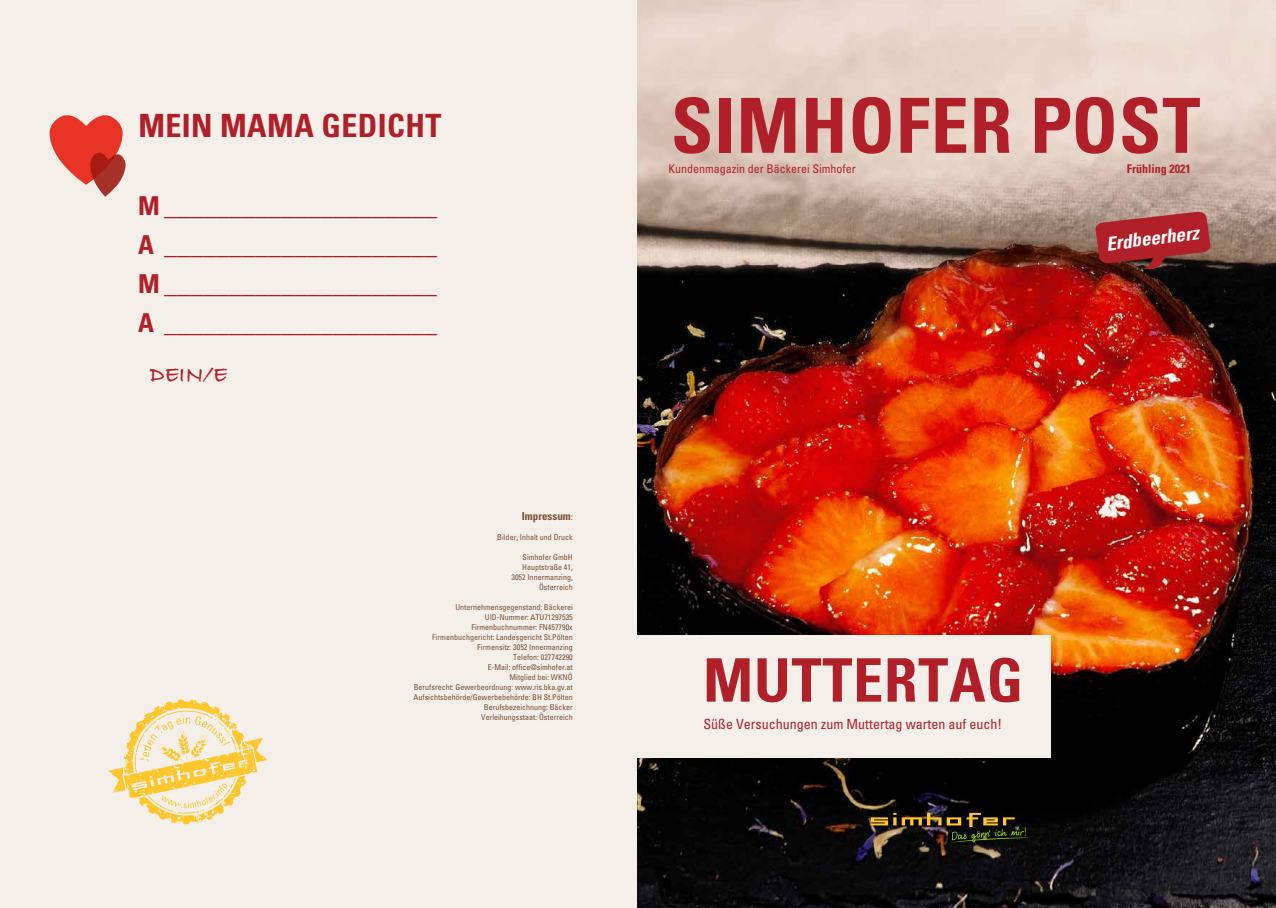
<style>
.page{position:relative;width:1276px;height:908px;background:#fff}
.page>*{position:absolute;margin:0;border:0;box-sizing:border-box;transform-origin:0 0}
.t1{font:700 condensed 76px "Univers LT";letter-spacing:.015em;color:#b12028}
.t2{font:700 condensed 60px "Univers LT";letter-spacing:.015em;color:#b12028}
.t3{font:700 condensed 32px "Univers LT";letter-spacing:.015em;color:#b12028}
.t4{font:700 condensed 26px/39px "Univers LT";color:#b12028;text-align:justify}
.t5{font:700 23px "Bradley Hand ITCTT";color:#b12028}
.t6{font:italic 700 condensed 19px "Univers LT";color:#fff}
.t7{font:condensed 14px "Univers LT";color:#b12028}
.t8{font:condensed 12px "Univers LT";color:#b12028}
.t9{font:700 condensed 12px "Univers LT";color:#b12028}
.t10{font:700 condensed 11px "Univers LT";color:#795035}
.t11{font:condensed 8px/10px "Univers LT";color:#795035;text-align:right}
.s1{font-weight:400;font-size:9px}
</style>
<div class="page">
<div style="left:0;top:0;width:638px;height:907px;background:#f5efea"></div>
<img style="left:638px;top:0;width:638px;height:907px">
<svg style="left:50px;top:115px;width:76px;height:81px"></svg>
<div style="left:636px;top:635px;width:415px;height:122px;background:#f5efea"></div>
<img style="left:870px;top:812px;width:158px;height:30px">
<svg style="left:1095px;top:211px;width:115px;height:61px;background:#962e31"></svg>
<svg style="left:108px;top:699px;width:159px;height:124px"></svg>
<h3 class="t3" style="left:138px;top:105px;width:305px">MEIN MAMA GEDICHT</h3>
<h3 class="t4" style="left:138px;top:186px;width:300px">M _____________________ A _____________________ M _____________________ A _____________________</h3>
<h3 class="t5" style="left:150px;top:357px;width:79px">DEIN/E</h3>
<h3 class="t10" style="left:522px;top:509px;width:52px">Impressum<span class="s1">:</span></h3>
<p class="t11" style="left:497px;top:531px;width:77px">Bilder, Inhalt und Druck</p>
<p class="t11" style="left:511px;top:551px;width:63px">Simhofer GmbH<br>Hauptstraße 41,<br>3052 Innermanzing,<br>Österreich</p>
<p class="t11" style="left:414px;top:601px;width:161px">Unternehmensgegenstand: Bäckerei UID-Nummer: ATU71297535<br>Firmenbuchnummer: FN457790x Firmenbuchgericht: Landesgericht St.Pölten Firmensitz: 3052 Innermanzing<br>Telefon: 027742290<br>E-Mail: office@simhofer.at<br>Mitglied bei: WKNÖ<br>Berufsrecht: Gewerbeordnung: www.ris.bka.gv.at Aufsichtsbehörde/Gewerbebehörde: BH St.Pölten Berufsbezeichnung: Bäcker<br>Verleihungsstaat: Österreich</p>
<h1 class="t1" style="left:671px;top:79px;width:531px">SIMHOFER POST</h1>
<h3 class="t8" style="left:668px;top:161px;width:189px">Kundenmagazin der Bäckerei Simhofer</h3>
<h3 class="t9" style="left:1127px;top:161px;width:65px">Frühling 2021</h3>
<h3 class="t6" style="left:1105px;top:232px;width:94px;rotate:-7deg">Erdbeerherz</h3>
<h2 class="t2" style="left:703px;top:643px;width:322px">MUTTERTAG</h2>
<h3 class="t7" style="left:703px;top:715px;width:300px">Süße Versuchungen zum Muttertag warten auf euch!</h3>
</div>
